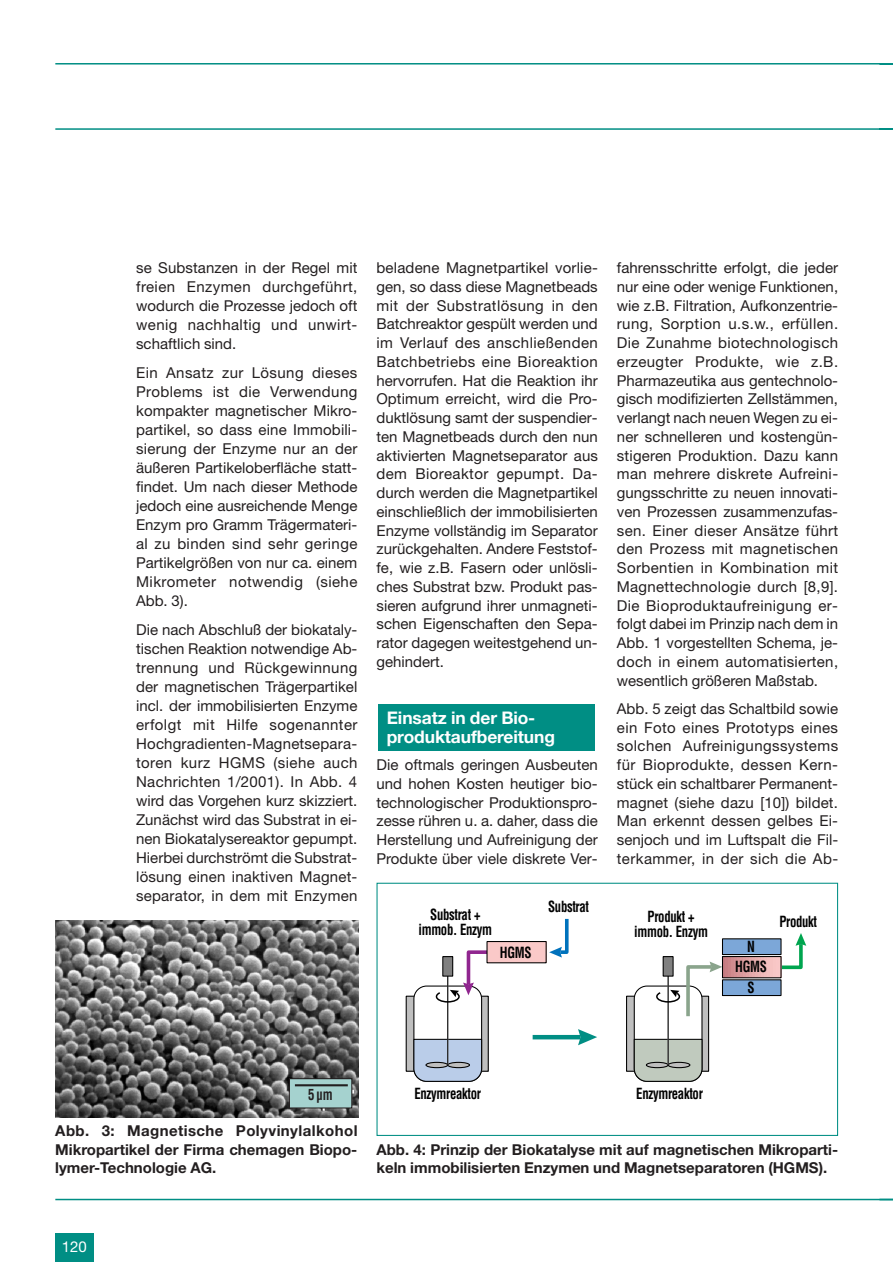
<style>
.page{position:relative;width:893px;height:1262px;background:#fff}
.page>*{position:absolute;margin:0;border:0;box-sizing:border-box;transform-origin:0 0}
.t1{font:700 17.4px/18.8px "Helvetica Neue";letter-spacing:-.005em;color:#fff}
.t2{font:15px/18.8px "Helvetica Neue";color:#231f20;text-align:justify}
.t3{font:700 15px/18.8px "Helvetica Neue";color:#231f20;text-align:justify}
.t4{font:700 condensed 15px/15px "Helvetica";letter-spacing:-.025em;color:#000;text-align:center;scale:.85 1}
.t5{font:15px "Helvetica Neue";color:#fff}
.t6{font:700 condensed 15px "Helvetica";color:#231f20;scale:.85 1}
</style>
<div class="page">
<div style="left:378px;top:704px;width:217px;height:47px;background:#008e84"></div>
<hr style="left:55px;top:63px;width:837px;height:1px;background:#008e84">
<hr style="left:55px;top:128px;width:837px;height:2px;background:#008e84">
<hr style="left:55px;top:1198px;width:837px;height:2px;background:#008e84">
<div style="left:55px;top:1233px;width:39px;height:29px;background:#008e84"></div>
<img style="left:55px;top:920px;width:304px;height:197px">
<div style="left:406px;top:996px;width:82px;height:75px;background:#bfbfbf"></div>
<div style="left:405px;top:995px;width:84px;height:76px;border:1px solid #000"></div>
<div style="left:414px;top:986px;width:67px;height:95px;background:#fff;border-radius:13px"></div>
<div style="left:413px;top:985px;width:69px;height:96px;border:1px solid #000;border-radius:13px"></div>
<svg style="left:413px;top:1038px;width:69px;height:44px"></svg>
<svg style="left:426px;top:1062px;width:22px;height:5px"></svg>
<div style="left:425px;top:1061px;width:23px;height:7px;border:1px solid #000;border-radius:50%"></div>
<svg style="left:448px;top:1062px;width:21px;height:5px"></svg>
<div style="left:447px;top:1061px;width:23px;height:7px;border:1px solid #000;border-radius:50%"></div>
<hr style="left:447px;top:970px;width:1px;height:95px;background:#000">
<svg style="left:578px;top:1029px;width:19px;height:16px"></svg>
<svg style="left:435px;top:950px;width:86px;height:53px"></svg>
<svg style="left:549px;top:918px;width:20px;height:39px"></svg>
<hr style="left:532px;top:1035px;width:48px;height:4px;background:#008e84">
<div style="left:487px;top:941px;width:59px;height:21px;background:#fac9c8"></div>
<div style="left:486px;top:941px;width:60px;height:22px;border:1px solid #000"></div>
<div style="left:626px;top:996px;width:82px;height:75px;background:#bfbfbf"></div>
<div style="left:626px;top:995px;width:83px;height:76px;border:1px solid #000"></div>
<div style="left:634px;top:986px;width:68px;height:95px;background:#fff;border-radius:13px"></div>
<div style="left:633px;top:985px;width:69px;height:96px;border:1px solid #000;border-radius:13px"></div>
<svg style="left:633px;top:1038px;width:70px;height:44px"></svg>
<svg style="left:646px;top:1062px;width:22px;height:5px"></svg>
<div style="left:645px;top:1061px;width:23px;height:7px;border:1px solid #000;border-radius:50%"></div>
<svg style="left:668px;top:1062px;width:22px;height:5px"></svg>
<div style="left:667px;top:1061px;width:23px;height:7px;border:1px solid #000;border-radius:50%"></div>
<hr style="left:667px;top:970px;width:1px;height:95px;background:#000">
<div style="left:663px;top:956px;width:10px;height:20px;background:#808080"></div>
<div style="left:662px;top:956px;width:11px;height:20px;border:1px solid #000"></div>
<svg style="left:655px;top:961px;width:67px;height:58px"></svg>
<svg style="left:748px;top:933px;width:58px;height:38px"></svg>
<hr style="left:722px;top:956px;width:3px;height:21px;background:#c47a80">
<hr style="left:725px;top:956px;width:3px;height:21px;background:#c87f84">
<hr style="left:728px;top:956px;width:3px;height:21px;background:#cc8488">
<hr style="left:731px;top:956px;width:2px;height:21px;background:#d08b8e">
<hr style="left:733px;top:956px;width:3px;height:21px;background:#d38f93">
<hr style="left:736px;top:956px;width:3px;height:21px;background:#d79497">
<hr style="left:739px;top:956px;width:3px;height:21px;background:#da999b">
<hr style="left:742px;top:956px;width:3px;height:21px;background:#de9ea0">
<hr style="left:745px;top:956px;width:3px;height:21px;background:#e1a3a4">
<hr style="left:748px;top:956px;width:3px;height:21px;background:#e4a8a9">
<hr style="left:751px;top:956px;width:3px;height:21px;background:#e7acad">
<hr style="left:754px;top:956px;width:3px;height:21px;background:#eab1b1">
<hr style="left:757px;top:956px;width:3px;height:21px;background:#edb5b5">
<hr style="left:760px;top:956px;width:3px;height:21px;background:#f0b9b9">
<hr style="left:763px;top:956px;width:3px;height:21px;background:#f2bdbd">
<hr style="left:766px;top:956px;width:3px;height:21px;background:#f4c0c0">
<hr style="left:769px;top:956px;width:3px;height:21px;background:#f6c3c2">
<hr style="left:772px;top:956px;width:3px;height:21px;background:#f8c6c5">
<hr style="left:775px;top:956px;width:3px;height:21px;background:#f9c7c7">
<hr style="left:778px;top:956px;width:3px;height:21px;background:#f9c9c8">
<div style="left:722px;top:956px;width:59px;height:22px;border:1px solid #000"></div>
<div style="left:722px;top:938px;width:59px;height:16px;background:#7ca7d8"></div>
<div style="left:722px;top:938px;width:59px;height:17px;border:1px solid #000"></div>
<div style="left:722px;top:979px;width:59px;height:16px;background:#7ca7d8"></div>
<div style="left:722px;top:979px;width:59px;height:17px;border:1px solid #000"></div>
<div style="left:376px;top:882px;width:462px;height:254px;border:1px solid #008e84"></div>
<div style="left:290px;top:1079px;width:61px;height:28px;background:#a5d2cf"></div>
<div style="left:289px;top:1078px;width:63px;height:30px;border:1px solid #231f20"></div>
<hr style="left:295px;top:1084px;width:53px;height:2px;background:#231f20">
<p class="t2" style="left:136px;top:260px;width:223px">se Substanzen in der Regel mit freien Enzymen durchgeführt, wodurch die Prozesse jedoch oft wenig nachhaltig und unwirt&shy;schaftlich sind.</p>
<p class="t2" style="left:136px;top:364px;width:223px">Ein Ansatz zur Lösung dieses Problems ist die Verwendung kompakter magnetischer Mikro&shy;partikel, so dass eine Immobili&shy;sierung der Enzyme nur an der äußeren Partikeloberfläche statt&shy;findet. Um nach dieser Methode jedoch eine ausreichende Menge Enzym pro Gramm Trägermateri&shy;al zu binden sind sehr geringe Partikelgrößen von nur ca. einem Mikrometer notwendig (siehe Abb. 3).</p>
<p class="t2" style="left:136px;top:621px;width:223px">Die nach Abschluß der biokataly&shy;tischen Reaktion notwendige Ab&shy;trennung und Rückgewinnung der magnetischen Trägerpartikel incl. der immobilisierten Enzyme erfolgt mit Hilfe sogenannter Hochgradienten-Magnetsepara&shy;toren kurz HGMS (siehe auch Nachrichten 1/2001). In Abb. 4 wird das Vorgehen kurz skizziert.<br>Zunächst wird das Substrat in ei&shy;nen Biokatalysereaktor gepumpt.<br>Hierbei durchströmt die Substrat&shy;lösung einen inaktiven Magnet&shy;separator, in dem mit Enzymen</p>
<p class="t2" style="left:376px;top:260px;width:223px">beladene Magnetpartikel vorlie&shy;gen, so dass diese Magnetbeads mit der Substratlösung in den Batchreaktor gespült werden und im Verlauf des anschließenden Batchbetriebs eine Bioreaktion hervorrufen. Hat die Reaktion ihr Optimum erreicht, wird die Pro&shy;duktlösung samt der suspendier&shy;ten Magnetbeads durch den nun aktivierten Magnetseparator aus dem Bioreaktor gepumpt. Da&shy;durch werden die Magnetpartikel einschließlich der immobilisierten Enzyme vollständig im Separator zurückgehalten. Andere Feststof&shy;fe, wie z.B. Fasern oder unlösli&shy;ches Substrat bzw. Produkt pas&shy;sieren aufgrund ihrer unmagneti&shy;schen Eigenschaften den Sepa&shy;rator dagegen weitestgehend un&shy;gehindert.</p>
<p class="t1" style="left:387px;top:710px;width:170px">Einsatz in der Bio&shy;produktaufbereitung</p>
<p class="t2" style="left:376px;top:757px;width:223px">Die oftmals geringen Ausbeuten und hohen Kosten heutiger bio&shy;technologischer Produktionspro&shy;zesse rühren u. a. daher, dass die Herstellung und Aufreinigung der Produkte über viele diskrete Ver-</p>
<p class="t2" style="left:617px;top:260px;width:223px">fahrensschritte erfolgt, die jeder nur eine oder wenige Funktionen, wie z.B. Filtration, Aufkonzentrie&shy;rung, Sorption u.s.w., erfüllen.<br>Die Zunahme biotechnologisch erzeugter Produkte, wie z.B.<br>Pharmazeutika aus gentechnolo&shy;gisch modifizierten Zellstämmen, verlangt nach neuen Wegen zu ei&shy;ner schnelleren und kostengün&shy;stigeren Produktion. Dazu kann man mehrere diskrete Aufreini&shy;gungsschritte zu neuen innovati&shy;ven Prozessen zusammenzufas&shy;sen. Einer dieser Ansätze führt den Prozess mit magnetischen Sorbentien in Kombination mit Magnettechnologie durch [8,9].<br>Die Bioproduktaufreinigung er&shy;folgt dabei im Prinzip nach dem in Abb. 1 vorgestellten Schema, je&shy;doch in einem automatisierten, wesentlich größeren Maßstab.</p>
<p class="t2" style="left:617px;top:700px;width:223px">Abb. 5 zeigt das Schaltbild sowie ein Foto eines Prototyps eines solchen Aufreinigungssystems für Bioprodukte, dessen Kern&shy;stück ein schaltbarer Permanent&shy;magnet (siehe dazu [10]) bildet.<br>Man erkennt dessen gelbes Ei&shy;senjoch und im Luftspalt die Fil&shy;terkammer, in der sich die Ab-</p>
<p class="t4" style="left:548px;top:900px;width:50px">Substrat</p>
<p class="t4" style="left:418px;top:908px;width:88px">Substrat + immob. Enzym</p>
<p class="t4" style="left:634px;top:910px;width:88px">Produkt + immob. Enzym</p>
<p class="t4" style="left:500px;top:946px;width:39px">HGMS</p>
<p class="t4" style="left:747px;top:940px;width:11px">N</p>
<p class="t4" style="left:747px;top:981px;width:10px">S</p>
<p class="t4" style="left:735px;top:960px;width:39px">HGMS</p>
<p class="t4" style="left:779px;top:915px;width:46px">Produkt</p>
<p class="t6" style="left:308px;top:1088px;width:30px">5 µm</p>
<p class="t4" style="left:414px;top:1087px;width:80px">Enzymreaktor</p>
<p class="t4" style="left:636px;top:1087px;width:80px">Enzymreaktor</p>
<p class="t3" style="left:55px;top:1122px;width:304px">Abb. 3: Magnetische Polyvinylalkohol Mikropartikel der Firma chemagen Biopo&shy;lymer-Technologie AG.</p>
<p class="t3" style="left:376px;top:1141px;width:463px">Abb. 4: Prinzip der Biokatalyse mit auf magnetischen Mikroparti&shy;keln immobilisierten Enzymen und Magnetseparatoren (HGMS).</p>
<p class="t5" style="left:62px;top:1241px;width:27px">120</p>
</div>
